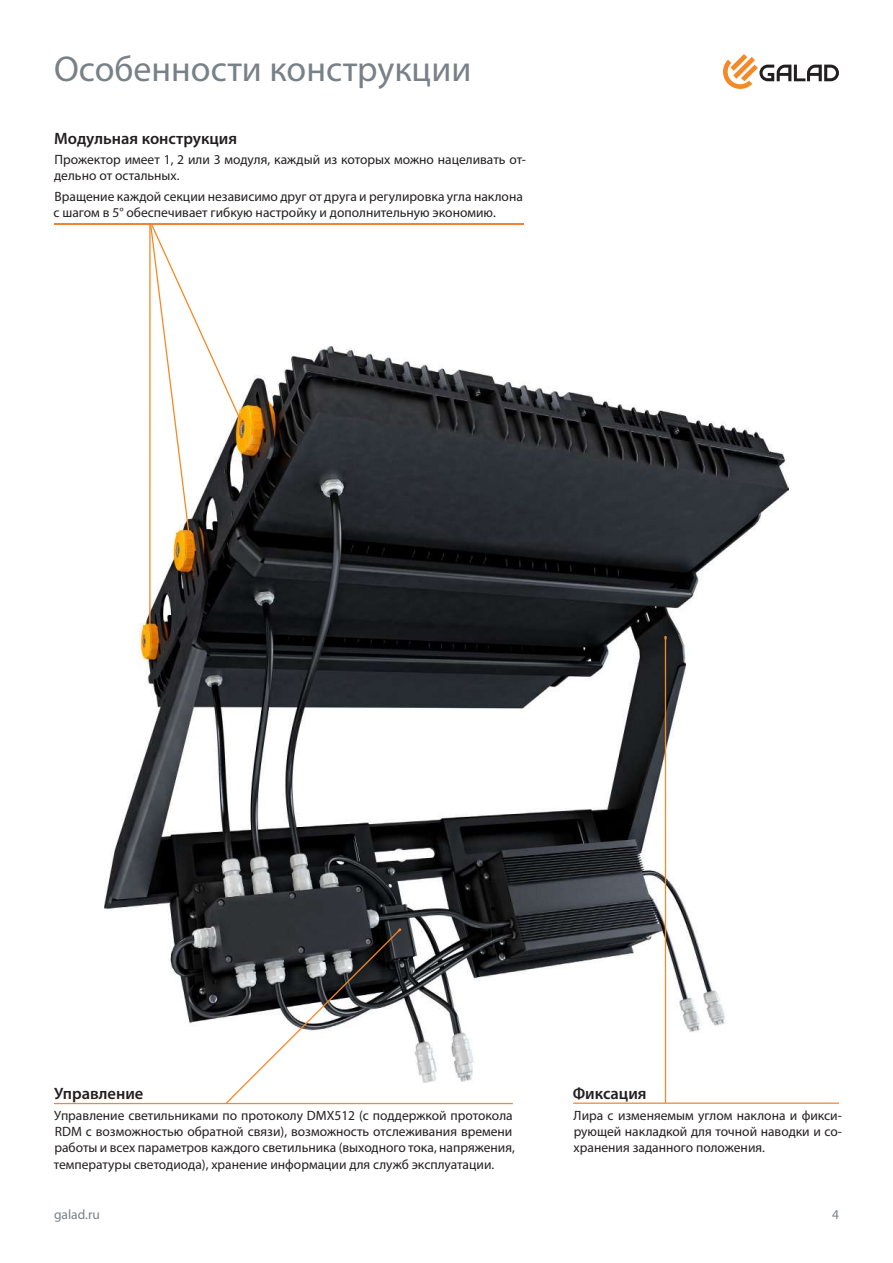
<style>
.page{position:relative;width:893px;height:1263px;background:#fff}
.page>*{position:absolute;margin:0;border:0;box-sizing:border-box;transform-origin:0 0}
.t1{font:36px "Myriad Pro";color:#788187}
.t2{font:600 16.5px "Myriad Pro";color:#231f20}
.t3{font:13.5px/16.2px "Myriad Pro";color:#231f20}
.t4{font:13.5px "Myriad Pro";color:#788187}
</style>
<div class="page">
<img style="left:104px;top:346px;width:685px;height:626px">
<svg style="left:723px;top:54px;width:116px;height:35px"></svg>
<svg style="left:54px;top:928px;width:459px;height:176px"></svg>
<svg style="left:149px;top:225px;width:92px;height:406px"></svg>
<svg style="left:573px;top:636px;width:266px;height:468px"></svg>
<hr style="left:54px;top:223px;width:469px;height:2px;background:#f48232">
<h1 class="t1" style="left:54px;top:47px;width:419px">Особенности конструкции</h1>
<p class="t2" style="left:54px;top:128px;width:184px">Модульная конструкция</p>
<p class="t3" style="left:54px;top:151px;width:473px">Прожектор имеет 1, 2 или 3 модуля, каждый из которых можно нацеливать от&shy;дельно от остальных.</p>
<p class="t3" style="left:54px;top:188px;width:471px">Вращение каждой секции независимо друг от друга и регулировка угла наклона с шагом в 5° обеспечивает гибкую настройку и дополнительную экономию.</p>
<p class="t2" style="left:54px;top:1083px;width:91px">Управление</p>
<p class="t3" style="left:54px;top:1107px;width:463px">Управление светильниками по протоколу DMX512 (с поддержкой протокола RDM с возможностью обратной связи), возможность отслеживания времени работы и всех параметров каждого светильника (выходного тока, напряжения, температуры светодиода), хранение информации для служб эксплуатации.</p>
<p class="t2" style="left:573px;top:1083px;width:75px">Фиксация</p>
<p class="t3" style="left:574px;top:1107px;width:270px;text-align:justify">Лира с изменяемым углом наклона и фикси&shy;рующей накладкой для точной наводки и со&shy;хранения заданного положения.</p>
<p class="t4" style="left:54px;top:1206px;width:47px">galad.ru</p>
<p class="t4" style="left:832px;top:1206px;width:8px">4</p>
</div>
